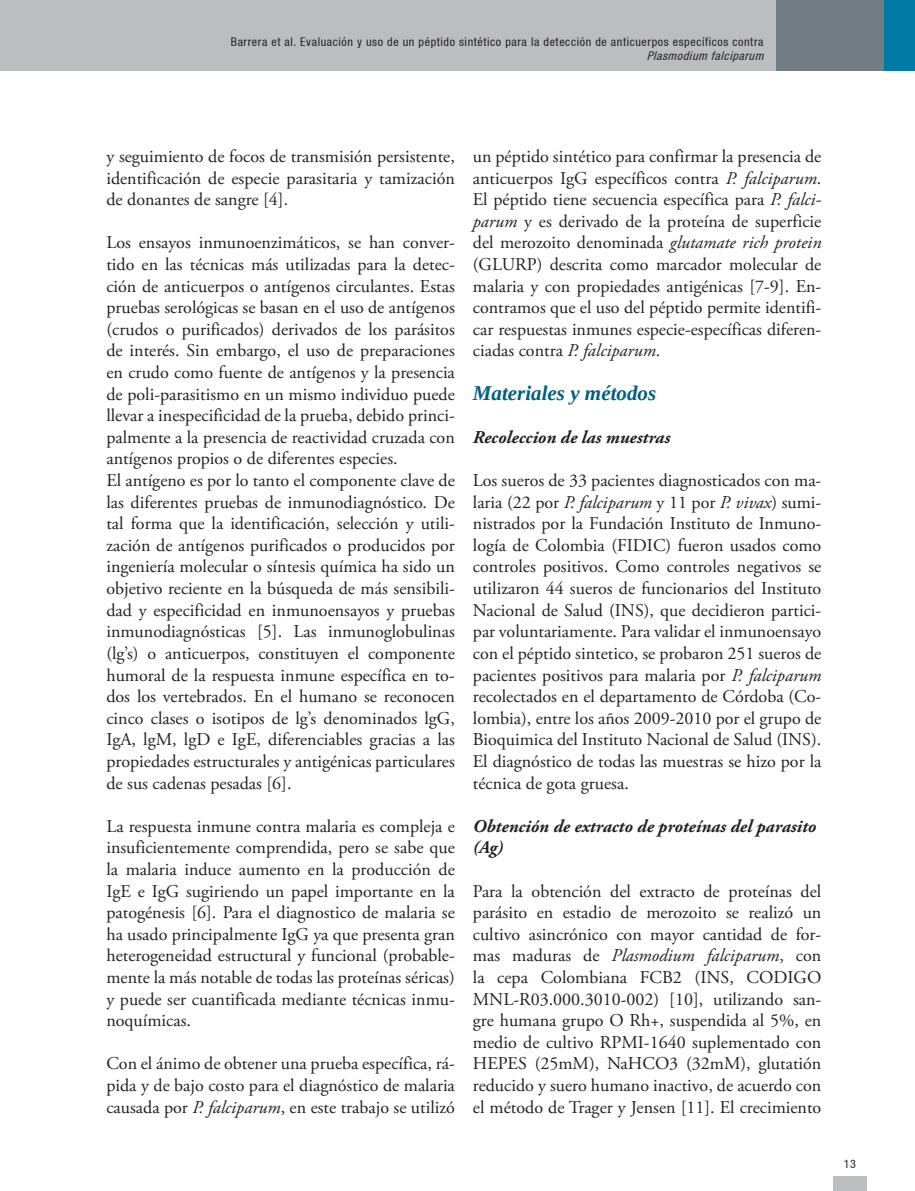
<style>
.page{position:relative;width:915px;height:1191px;background:#fff}
.page>*{position:absolute;margin:0;border:0;box-sizing:border-box;transform-origin:0 0}
.t1{font:italic 700 21px "Liberation Serif";color:#005f80}
.t2{font:18px/21.6px "Adobe Garamond Pro";color:#231f20;text-align:justify}
.t3{font:italic 700 18px/21.6px "Adobe Garamond Pro";color:#231f20}
.t4{font:condensed 12px "Helvetica 57";letter-spacing:.05em;color:#231f20}
.t5{font:italic condensed 12px "Helvetica 57";color:#231f20}
.s1{font-style:italic}
</style>
<div class="page">
<div style="left:832px;top:1175px;width:34px;height:16px;background:#bcbdc0"></div>
<div style="left:0;top:0;width:914px;height:71px;background:#bcbdc0"></div>
<div style="left:776px;top:0;width:138px;height:71px;background:#717d83"></div>
<div style="left:884px;top:0;width:30px;height:71px;background:#007ca4"></div>
<p class="t4" style="left:231px;top:35px;width:534px">Barrera et al. Evaluación y uso de un péptido sintético para la detección de anticuerpos específicos contra</p>
<p class="t5" style="left:646px;top:49px;width:122px">Plasmodium falciparum</p>
<p class="t2" style="left:106px;top:146px;width:350px">y seguimiento de focos de transmisión persistente, identificación de especie parasitaria y tamización de donantes de sangre [4].</p>
<p class="t2" style="left:106px;top:232px;width:350px">Los ensayos inmunoenzimáticos, se han conver&shy;tido en las técnicas más utilizadas para la detec&shy;ción de anticuerpos o antígenos circulantes. Estas pruebas serológicas se basan en el uso de antígenos (crudos o purificados) derivados de los parásitos de interés. Sin embargo, el uso de preparaciones en crudo como fuente de antígenos y la presencia de poli-parasitismo en un mismo individuo puede llevar a inespecificidad de la prueba, debido princi&shy;palmente a la presencia de reactividad cruzada con antígenos propios o de diferentes especies.</p>
<p class="t2" style="left:106px;top:470px;width:350px">El antígeno es por lo tanto el componente clave de las diferentes pruebas de inmunodiagnóstico. De tal forma que la identificación, selección y utili&shy;zación de antígenos purificados o producidos por ingeniería molecular o síntesis química ha sido un objetivo reciente en la búsqueda de más sensibili&shy;dad y especificidad en inmunoensayos y pruebas inmunodiagnósticas [5]. Las inmunoglobulinas (lg’s) o anticuerpos, constituyen el componente humoral de la respuesta inmune específica en to&shy;dos los vertebrados. En el humano se reconocen cinco clases o isotipos de lg’s denominados lgG, IgA, lgM, lgD e IgE, diferenciables gracias a las propiedades estructurales y antigénicas particulares de sus cadenas pesadas [6].</p>
<p class="t2" style="left:106px;top:816px;width:350px">La respuesta inmune contra malaria es compleja e insuficientemente comprendida, pero se sabe que la malaria induce aumento en la producción de IgE e IgG sugiriendo un papel importante en la patogénesis [6]. Para el diagnostico de malaria se ha usado principalmente IgG ya que presenta gran heterogeneidad estructural y funcional (probable&shy;mente la más notable de todas las proteínas séricas) y puede ser cuantificada mediante técnicas inmu&shy;noquímicas.</p>
<p class="t2" style="left:106px;top:1053px;width:350px">Con el ánimo de obtener una prueba específica, rá&shy;pida y de bajo costo para el diagnóstico de malaria causada por <span class="s1">P. falciparum</span>, en este trabajo se utilizó</p>
<p class="t2" style="left:472px;top:146px;width:350px">un péptido sintético para confirmar la presencia de anticuerpos IgG específicos contra <span class="s1">P. falciparum</span>.<br>El péptido tiene secuencia específica para <span class="s1">P. falci&shy;parum</span> y es derivado de la proteína de superficie del merozoito denominada <span class="s1">glutamate rich protein </span>(GLURP) descrita como marcador molecular de malaria y con propiedades antigénicas [7-9]. En&shy;contramos que el uso del péptido permite identifi&shy;car respuestas inmunes especie-específicas diferen&shy;ciadas contra <span class="s1">P. falciparum</span>.</p>
<p class="t1" style="left:472px;top:379px;width:185px">Materiales y métodos</p>
<p class="t3" style="left:472px;top:427px;width:199px">Recoleccion de las muestras</p>
<p class="t2" style="left:472px;top:470px;width:350px">Los sueros de 33 pacientes diagnosticados con ma&shy;laria (22 por <span class="s1">P. falciparum</span> y 11 por <span class="s1">P. vivax</span>) sumi&shy;nistrados por la Fundación Instituto de Inmuno&shy;logía de Colombia (FIDIC) fueron usados como controles positivos. Como controles negativos se utilizaron 44 sueros de funcionarios del Instituto Nacional de Salud (INS), que decidieron partici&shy;par voluntariamente. Para validar el inmunoensayo con el péptido sintetico, se probaron 251 sueros de pacientes positivos para malaria por <span class="s1">P. falciparum </span>recolectados en el departamento de Córdoba (Co&shy;lombia), entre los años 2009-2010 por el grupo de Bioquimica del Instituto Nacional de Salud (INS).<br>El diagnóstico de todas las muestras se hizo por la técnica de gota gruesa.</p>
<p class="t3" style="left:472px;top:815px;width:345px">Obtención de extracto de proteínas del parasito (Ag)</p>
<p class="t2" style="left:472px;top:880px;width:350px">Para la obtención del extracto de proteínas del parásito en estadio de merozoito se realizó un cultivo asincrónico con mayor cantidad de for&shy;mas maduras de <span class="s1">Plasmodium falciparum</span>, con la cepa Colombiana FCB2 (INS, CODIGO MNL-R03.000.3010-002) [10], utilizando san&shy;gre humana grupo O Rh+, suspendida al 5%, en medio de cultivo RPMI-1640 suplementado con HEPES (25mM), NaHCO3 (32mM), glutatión reducido y suero humano inactivo, de acuerdo con el método de Trager y Jensen [11]. El crecimiento</p>
<p class="t4" style="left:843px;top:1156px;width:14px">13</p>
</div>
